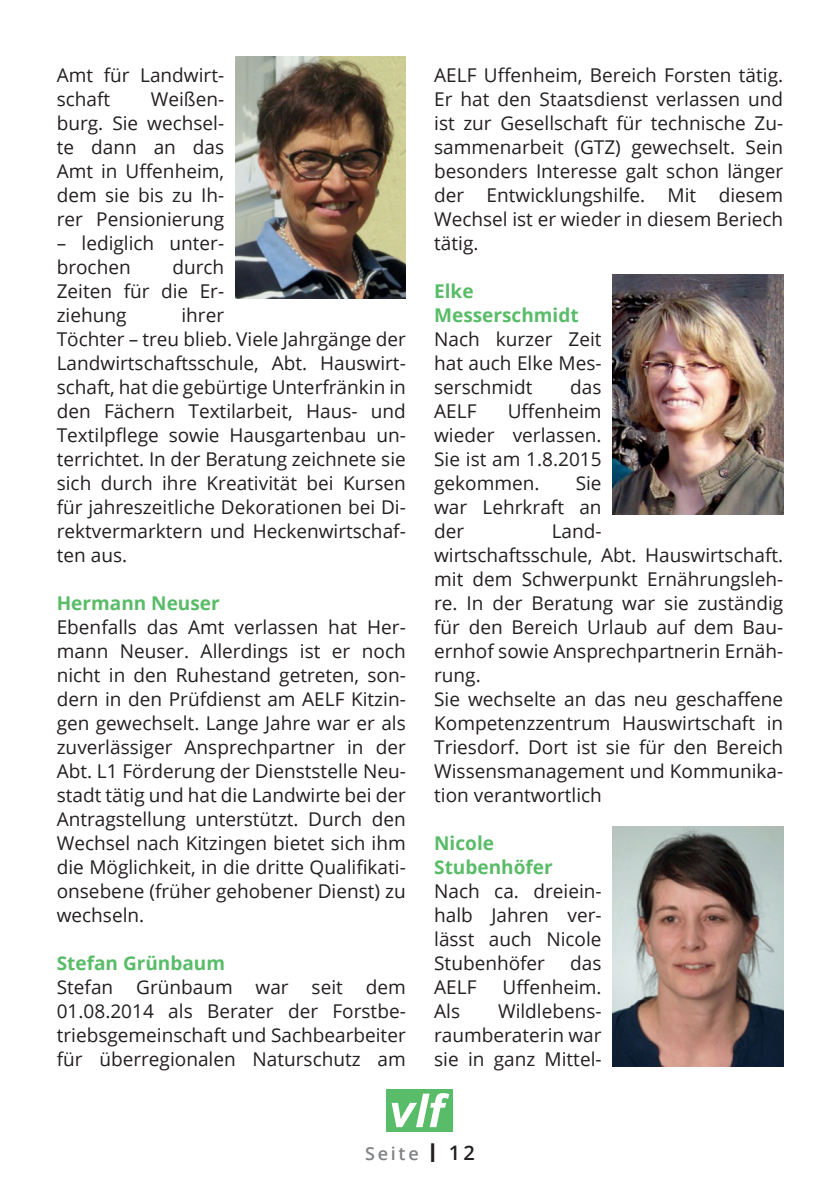
<style>
.page{position:relative;width:840px;height:1191px;background:#fff}
.page>*{position:absolute;margin:0;border:0;box-sizing:border-box;transform-origin:0 0}
.t1{font:19px/24px "Open Sans";color:#231f20;text-align:justify}
.t2{font:700 19px/24px "Open Sans";color:#59bc68}
.t3{font:600 18px "Open Sans";letter-spacing:.15em;color:#808285}
.s1{font-size:26px;color:#231f20}
.s2{font-size:20px;color:#231f20}
</style>
<div class="page">
<div style="left:386px;top:1089px;width:67px;height:42px;background:#59bc68"></div>
<svg style="left:391px;top:1093px;width:58px;height:34px"></svg>
<img style="left:235px;top:57px;width:170px;height:241px">
<img style="left:612px;top:274px;width:170px;height:240px">
<img style="left:612px;top:826px;width:170px;height:240px">
<p class="t1" style="left:57px;top:63px;width:169px">Amt für Landwirt&shy;schaft</p>
<p class="t1" style="left:57px;top:87px;width:169px;text-indent:94px">Weißen&shy;burg. Sie wechsel&shy;te dann an das Amt in Uffenheim, dem sie bis zu Ih&shy;rer Pensionierung</p>
<p class="t1" style="left:57px;top:231px;width:169px">– lediglich unter&shy;brochen</p>
<p class="t1" style="left:57px;top:255px;width:169px;text-indent:115px">durch Zeiten für die Er&shy;ziehung</p>
<p class="t1" style="left:57px;top:303px;width:350px;text-align:left;text-indent:125px">ihrer<br>Töchter – treu blieb. Viele Jahrgänge der Landwirtschaftsschule, Abt. Hauswirt&shy;schaft, hat die gebürtige Unterfränkin in den Fächern Textilarbeit, Haus- und Textilpflege sowie Hausgartenbau un&shy;terrichtet. In der Beratung zeichnete sie sich durch ihre Kreativität bei Kursen für jahreszeitliche Dekorationen bei Di&shy;rektvermarktern und Heckenwirtschaf&shy;ten aus.</p>
<p class="t2" style="left:57px;top:591px;width:164px">Hermann Neuser</p>
<p class="t1" style="left:57px;top:615px;width:350px">Ebenfalls das Amt verlassen hat Her&shy;mann Neuser. Allerdings ist er noch nicht in den Ruhestand getreten, son&shy;dern in den Prüfdienst am AELF Kitzin&shy;gen gewechselt. Lange Jahre war er als zuverlässiger Ansprechpartner in der Abt. L1 Förderung der Dienststelle Neu&shy;stadt tätig und hat die Landwirte bei der Antragstellung unterstützt. Durch den Wechsel nach Kitzingen bietet sich ihm die Möglichkeit, in die dritte Qualifikati&shy;onsebene (früher gehobener Dienst) zu wechseln.</p>
<p class="t2" style="left:57px;top:951px;width:170px">Stefan Grünbaum</p>
<p class="t1" style="left:57px;top:975px;width:350px">Stefan Grünbaum war seit dem 01.08.2014 als Berater der Forstbe&shy;triebsgemeinschaft und Sachbearbeiter für überregionalen Naturschutz am</p>
<p class="t1" style="left:434px;top:63px;width:350px">AELF Uffenheim, Bereich Forsten tätig.<br>Er hat den Staatsdienst verlassen und ist zur Gesellschaft für technische Zu&shy;sammenarbeit (GTZ) gewechselt. Sein besonders Interesse galt schon länger der Entwicklungshilfe. Mit diesem Wechsel ist er wieder in diesem Beriech tätig.</p>
<p class="t2" style="left:434px;top:279px;width:146px">Elke<br>Messerschmidt</p>
<p class="t1" style="left:434px;top:327px;width:169px">Nach kurzer Zeit hat auch Elke Mes&shy;serschmidt</p>
<p class="t1" style="left:570px;top:375px;width:33px">das</p>
<p class="t1" style="left:434px;top:399px;width:169px;text-indent:73px">Uffenheim wieder verlassen.<br>Sie ist am 1.8.2015 gekommen.</p>
<p class="t1" style="left:434px;top:399px;width:44px">AELF</p>
<p class="t1" style="left:434px;top:471px;width:169px;text-indent:141px">Sie war Lehrkraft an der</p>
<p class="t1" style="left:434px;top:519px;width:350px;text-align:left;text-indent:117px">Land-<br>wirtschaftsschule, Abt. Hauswirtschaft. mit dem Schwerpunkt Ernährungsleh&shy;re. In der Beratung war sie zuständig für den Bereich Urlaub auf dem Bau&shy;ernhof sowie Ansprechpartnerin Ernäh&shy;rung.<br>Sie wechselte an das neu geschaffene<br>Kompetenzzentrum Hauswirtschaft in<br>Triesdorf. Dort ist sie für den Bereich<br>Wissensmanagement und Kommunika&shy;tion verantwortlich</p>
<p class="t2" style="left:434px;top:831px;width:120px">Nicole<br>Stubenhöfer</p>
<p class="t1" style="left:434px;top:879px;width:169px">Nach ca. dreiein&shy;halb Jahren ver&shy;lässt auch Nicole Stubenhöfer</p>
<p class="t1" style="left:570px;top:951px;width:33px">das</p>
<p class="t1" style="left:434px;top:975px;width:44px">AELF</p>
<p class="t1" style="left:502px;top:975px;width:100px">Uffenheim.</p>
<p class="t1" style="left:434px;top:999px;width:27px">Als</p>
<p class="t1" style="left:434px;top:999px;width:169px;text-indent:64px">Wildlebens&shy;raumberaterin war sie in ganz Mittel-</p>
<p class="t3" style="left:365px;top:1140px;width:111px">Seite <span class="s1">I</span> <span class="s2">12</span></p>
</div>
